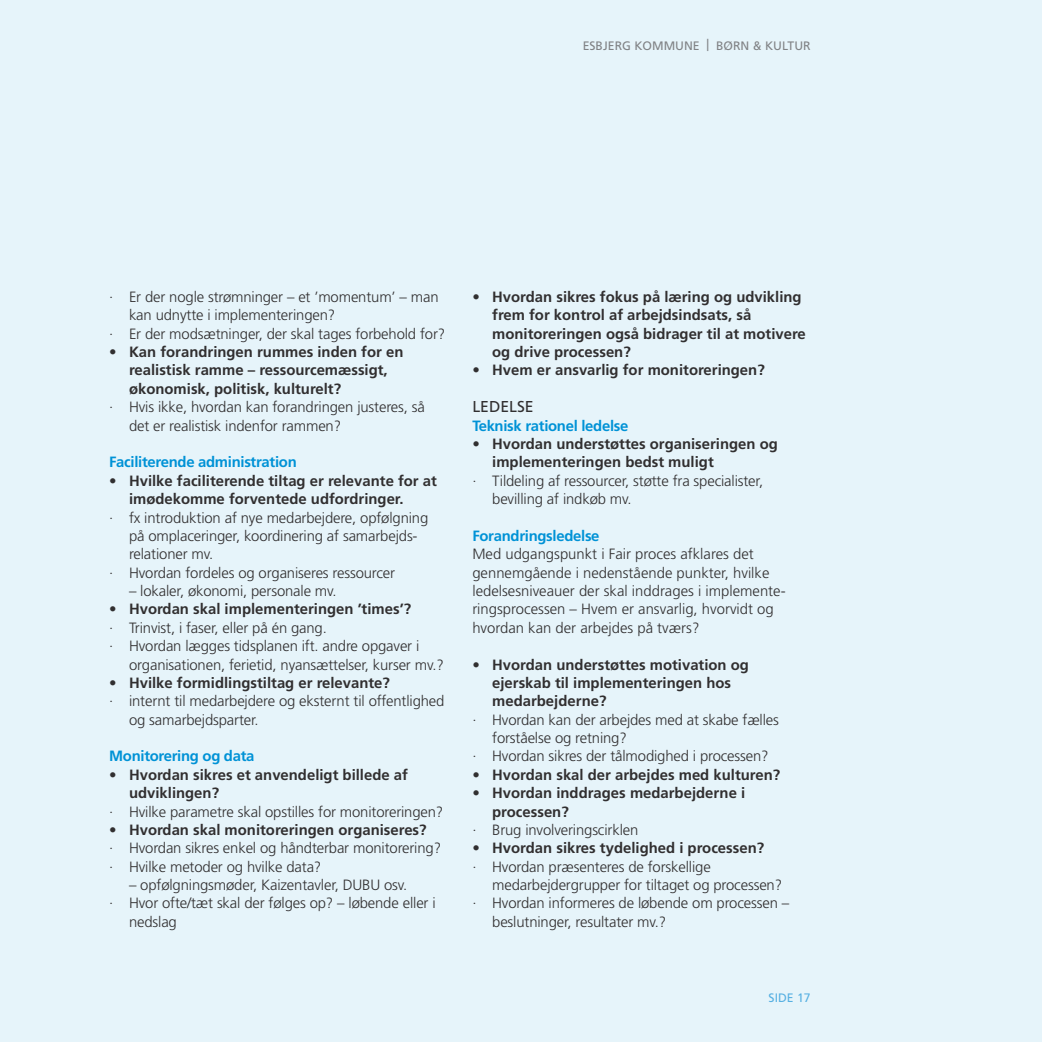
<style>
.page{position:relative;width:1042px;height:1042px;background:#e6f4fa}
.page>*{position:absolute;margin:0;border:0;box-sizing:border-box;transform-origin:0 0}
.Underrubrik{font:15.75px "Frutiger LT Std";color:#312f30}
.Brød{font:300 14.88px/18.4px "Frutiger LT Std";letter-spacing:-.01em;color:#312f30}
.t1{font:700 14.88px/18.4px "Frutiger LT Std";color:#312f30}
.FED{font:700 14.88px "Frutiger LT Std";letter-spacing:-.02em;color:#0092d6}
.t2{font:12.25px "Frutiger LT Std";color:#808285}
.t3{font:12.25px "Frutiger LT Std";color:#57b0e2}
.s1{font-weight:300}
</style>
<div class="page">
<p class="t2" style="left:583px;top:38px;width:230px">ESBJERG KOMMUNE | BØRN &amp; KULTUR</p>
<p class="Brød" style="left:129px;top:288px;width:311px;text-indent:-20px">· Er der nogle strømninger – et ’momentum’ – man kan udnytte i implementeringen?</p>
<p class="Brød" style="left:109px;top:325px;width:338px">· Er der modsætninger, der skal tages forbehold for?</p>
<p class="t1" style="left:129px;top:343px;width:276px;text-indent:-20px"><span class="s1">•</span> Kan forandringen rummes inden for en realistisk ramme – ressourcemæssigt, økonomisk, politisk, kulturelt?</p>
<p class="Brød" style="left:129px;top:398px;width:297px;text-indent:-20px">· Hvis ikke, hvordan kan forandringen justeres, så det er realistisk indenfor rammen?</p>
<p class="FED" style="left:109px;top:453px;width:189px">Faciliterende administration</p>
<p class="t1" style="left:129px;top:471px;width:309px;text-indent:-20px"><span class="s1">•</span> Hvilke faciliterende tiltag er relevante for at imødekomme forventede udfordringer.</p>
<p class="Brød" style="left:129px;top:508px;width:301px;text-indent:-20px">· fx introduktion af nye medarbejdere, opfølgning på omplaceringer, koordinering af samarbejds&shy;relationer mv.</p>
<p class="Brød" style="left:109px;top:563px;width:287px">· Hvordan fordeles og organiseres ressourcer</p>
<p class="Brød" style="left:129px;top:582px;width:209px">– lokaler, økonomi, personale mv.</p>
<p class="t1" style="left:109px;top:600px;width:304px"><span class="s1">•</span> Hvordan skal implementeringen ’times’?</p>
<p class="Brød" style="left:109px;top:619px;width:219px">· Trinvist, i faser, eller på én gang.</p>
<p class="Brød" style="left:129px;top:637px;width:316px;text-indent:-20px">· Hvordan lægges tidsplanen ift. andre opgaver i organisationen, ferietid, nyansættelser, kurser mv.?</p>
<p class="t1" style="left:109px;top:673px;width:282px"><span class="s1">•</span> Hvilke formidlingstiltag er relevante?</p>
<p class="Brød" style="left:129px;top:692px;width:317px;text-indent:-20px">· internt til medarbejdere og eksternt til offentlighed og samarbejdsparter.</p>
<p class="FED" style="left:109px;top:747px;width:147px">Monitorering og data</p>
<p class="t1" style="left:129px;top:765px;width:280px;text-indent:-20px"><span class="s1">•</span> Hvordan sikres et anvendeligt billede af udviklingen?</p>
<p class="Brød" style="left:109px;top:802px;width:336px">· Hvilke parametre skal opstilles for monitoreringen?</p>
<p class="t1" style="left:109px;top:820px;width:319px"><span class="s1">•</span> Hvordan skal monitoreringen organiseres?</p>
<p class="Brød" style="left:109px;top:839px;width:333px">· Hvordan sikres enkel og håndterbar monitorering?</p>
<p class="Brød" style="left:109px;top:857px;width:214px">· Hvilke metoder og hvilke data?</p>
<p class="Brød" style="left:129px;top:876px;width:280px">– opfølgningsmøder, Kaizentavler, DUBU osv.</p>
<p class="Brød" style="left:129px;top:894px;width:308px;text-indent:-20px">· Hvor ofte/tæt skal der følges op? – løbende eller i nedslag</p>
<p class="t1" style="left:492px;top:288px;width:315px;text-indent:-20px"><span class="s1">•</span> Hvordan sikres fokus på læring og udvikling frem for kontrol af arbejdsindsats, så monitoreringen også bidrager til at motivere og drive processen?</p>
<p class="t1" style="left:472px;top:361px;width:294px"><span class="s1">•</span> Hvem er ansvarlig for monitoreringen?</p>
<p class="Underrubrik" style="left:472px;top:397px;width:63px">LEDELSE</p>
<p class="FED" style="left:472px;top:417px;width:158px">Teknisk rationel ledelse</p>
<p class="t1" style="left:492px;top:435px;width:287px;text-indent:-20px"><span class="s1">•</span> Hvordan understøttes organiseringen og implementeringen bedst muligt</p>
<p class="Brød" style="left:492px;top:472px;width:272px;text-indent:-20px">· Tildeling af ressourcer, støtte fra specialister, bevilling af indkøb mv.</p>
<p class="FED" style="left:472px;top:527px;width:129px">Forandringsledelse</p>
<p class="Brød" style="left:472px;top:545px;width:315px">Med udgangspunkt i Fair proces afklares det gennemgående i nedenstående punkter, hvilke ledelsesniveauer der skal inddrages i implemente&shy;ringsprocessen – Hvem er ansvarlig, hvorvidt og hvordan kan der arbejdes på tværs?</p>
<p class="t1" style="left:492px;top:655px;width:258px;text-indent:-20px"><span class="s1">•</span> Hvordan understøttes motivation og ejerskab til implementeringen hos medarbejderne?</p>
<p class="Brød" style="left:492px;top:710px;width:288px;text-indent:-20px">· Hvordan kan der arbejdes med at skabe fælles forståelse og retning?</p>
<p class="Brød" style="left:472px;top:747px;width:298px">· Hvordan sikres der tålmodighed i processen?</p>
<p class="t1" style="left:472px;top:765px;width:309px"><span class="s1">•</span> Hvordan skal der arbejdes med kulturen?</p>
<p class="t1" style="left:492px;top:784px;width:254px;text-indent:-20px"><span class="s1">•</span> Hvordan inddrages medarbejderne i processen?</p>
<p class="Brød" style="left:472px;top:821px;width:168px">· Brug involveringscirklen</p>
<p class="t1" style="left:472px;top:839px;width:293px"><span class="s1">•</span> Hvordan sikres tydelighed i processen?</p>
<p class="Brød" style="left:492px;top:857px;width:291px;text-indent:-20px">· Hvordan præsenteres de forskellige medarbejdergrupper for tiltaget og processen?</p>
<p class="Brød" style="left:492px;top:894px;width:298px;text-indent:-20px">· Hvordan informeres de løbende om processen – beslutninger, resultater mv.?</p>
<p class="t3" style="left:768px;top:990px;width:44px">SIDE 17</p>
</div>
